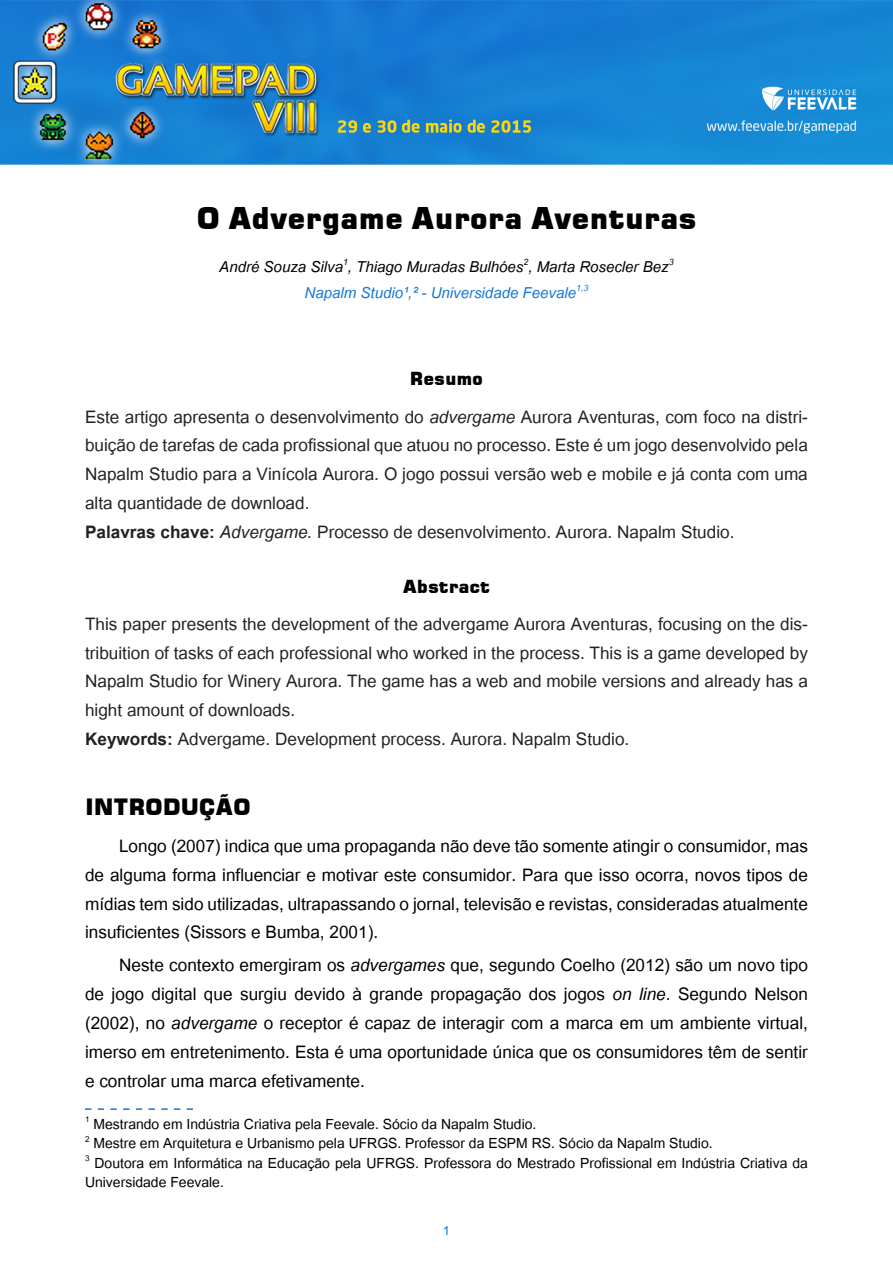
<style>
.page{position:relative;width:893px;height:1263px;background:#fff}
.page>*{position:absolute;margin:0;border:0;box-sizing:border-box;transform-origin:0 0}
.t1{font:30px "Square 721 Blk Normal";color:#000}
.t2{font:24px/28.8px "Utsaah";color:#222}
.t3{font:24px/28.8px "Utsaah";color:#000;text-align:justify}
.t4{font:22.5px "Square 721 Blk Normal";color:#000}
.t5{font:italic 21px/25.2px "Utsaah";color:#000;text-align:center}
.t6{font:19.5px/19.5px "Utsaah";color:#000}
.t7{font:18px "Square 721 Blk Normal";color:#000}
.t8{font:18px "Utsaah";color:#1676d4}
.s1{color:#1676d4}
.s2{font-style:italic}
.s3{font-weight:700}
</style>
<div class="page">
<img style="left:0;top:0;width:893px;height:165px">
<svg style="left:85px;top:1108px;width:108px;height:2px"></svg>
<p class="t1" style="left:196px;top:200px;width:502px">O Advergame Aurora Aventuras</p>
<p class="t5" style="left:219px;top:256px;width:456px">André Souza Silva<sup>1</sup>, Thiago Muradas Bulhóes<sup>2</sup>, Marta Rosecler Bez<sup>3<br></sup><span class="s1">Napalm Studio¹,² - Universidade Feevale</span><sup>1,3</sup></p>
<p class="t7" style="left:410px;top:368px;width:75px">Resumo</p>
<p class="t2" style="left:85px;top:404px;width:724px">Este artigo apresenta o desenvolvimento do <span class="s2">advergame</span> Aurora Aventuras, com foco na distri&shy;buição de tarefas de cada profissional que atuou no processo. Este é um jogo desenvolvido pela Napalm Studio para a Vinícola Aurora. O jogo possui versão web e mobile e já conta com uma alta quantidade de download.<br><span class="s3">Palavras chave:</span> <span class="s2">Advergame.</span> Processo de desenvolvimento. Aurora. Napalm Studio.</p>
<p class="t7" style="left:403px;top:575px;width:89px">Abstract</p>
<p class="t2" style="left:85px;top:611px;width:724px">This paper presents the development of the advergame Aurora Aventuras, focusing on the dis&shy;tribuition of tasks of each professional who worked in the process. This is a game developed by Napalm Studio for Winery Aurora. The game has a web and mobile versions and already has a hight amount of downloads.<br><span class="s3">Keywords:</span> Advergame. Development process. Aurora. Napalm Studio.</p>
<p class="t4" style="left:85px;top:793px;width:167px">INTRODUÇÃO</p>
<p class="t3" style="left:85px;top:833px;width:724px;text-indent:34px">Longo (2007) indica que uma propaganda não deve tão somente atingir o consumidor, mas de alguma forma influenciar e motivar este consumidor. Para que isso ocorra, novos tipos de mídias tem sido utilizadas, ultrapassando o jornal, televisão e revistas, consideradas atualmente insuficientes (Sissors e Bumba, 2001).</p>
<p class="t3" style="left:85px;top:953px;width:724px;text-indent:34px">Neste contexto emergiram os <span class="s2">advergames</span> que, segundo Coelho (2012) são um novo tipo de jogo digital que surgiu devido à grande propagação dos jogos <span class="s2">on line</span>. Segundo Nelson (2002), no <span class="s2">advergame</span> o receptor é capaz de interagir com a marca em um ambiente virtual, imerso em entretenimento. Esta é uma oportunidade única que os consumidores têm de sentir e controlar uma marca efetivamente.</p>
<p class="t6" style="left:85px;top:1115px;width:724px"><sup>1</sup> Mestrando em Indústria Criativa pela Feevale. Sócio da Napalm Studio.<br><sup>2</sup> Mestre em Arquitetura e Urbanismo pela UFRGS. Professor da ESPM RS. Sócio da Napalm Studio.<br><sup>3</sup> Doutora em Informática na Educação pela UFRGS. Professora do Mestrado Profissional em Indústria Criativa da Universidade Feevale.</p>
<p class="t8" style="left:443px;top:1221px;width:9px">1</p>
</div>
